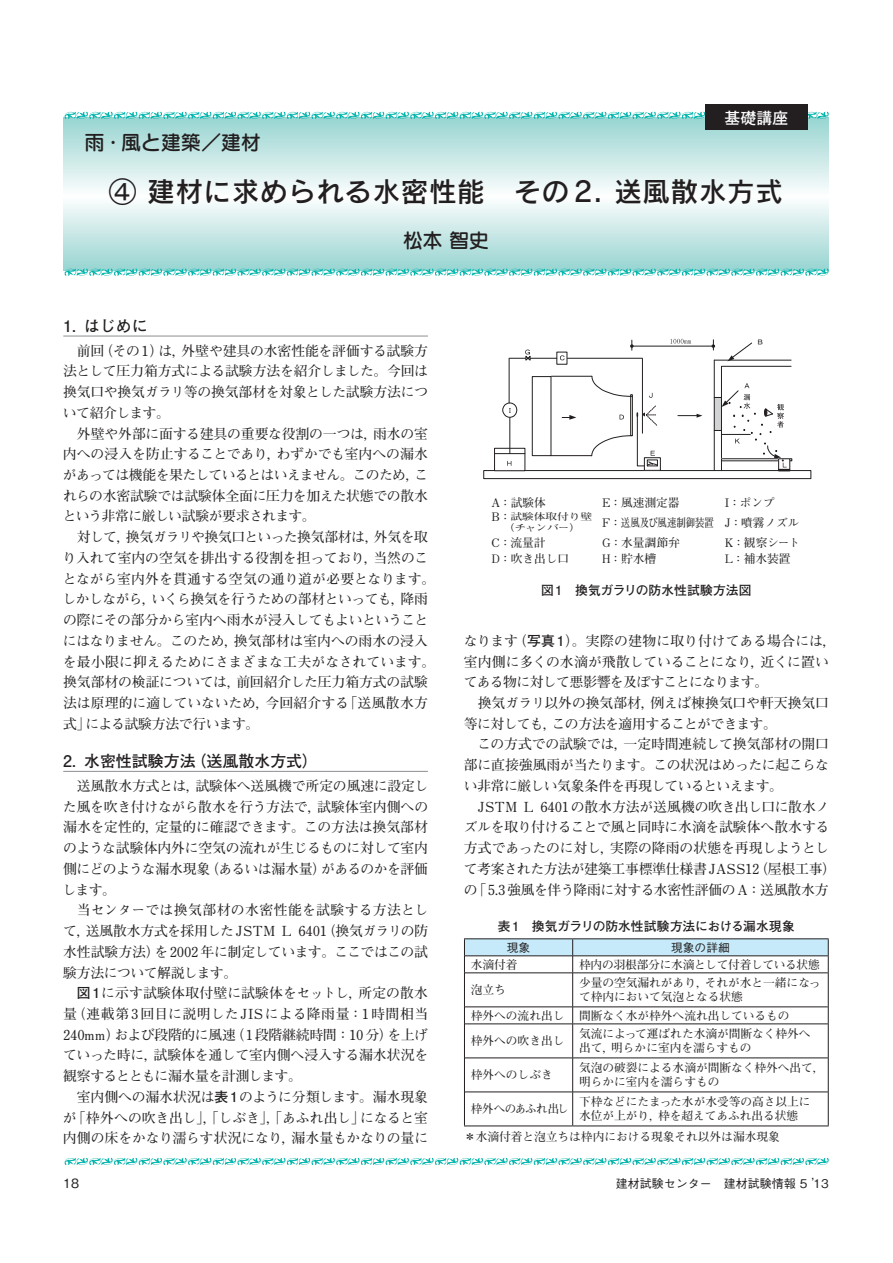
<style>
.page{position:relative;width:893px;height:1263px;background:#fff}
.page>*{position:absolute;margin:0;border:0;box-sizing:border-box;transform-origin:0 0}
.t1{font:27.6px "Rodin Pro DB";letter-spacing:.02em;color:#231f20}
.t2{font:20.25px "Seurat Pro DB";letter-spacing:-.02em;color:#231f20}
.t3{font:700 15.9px "Futo Go B101 Pro";color:#231f20}
.t4{font:700 15.9px "Futo Go B101 Pro";color:#fff}
.t5{font:700 13.8px/20.7px "Futo Min A101 Pro";letter-spacing:-.02em;color:#231f20;text-align:justify}
.t6{font:700 12.75px "Futo Go B101 Pro";letter-spacing:.01em;color:#231f20}
.t7{font:500 12.75px "Gothic BBB Pro";color:#231f20}
.t8{font:500 12px "Gothic BBB Pro";color:#231f20}
.t9{font:700 11.7px/13.8px "Futo Min A101 Pro";color:#231f20}
.t10{font:700 11.7px "Futo Min A101 Pro";letter-spacing:-.02em;color:#231f20}
.t11{font:700 11.7px "Futo Min A101 Pro";letter-spacing:-.04em;color:#231f20}
.t12{font:500 11.7px "Gothic BBB Pro";color:#231f20}
.t13{font:700 9.3px/10.6px "Futo Min A101 Pro";color:#231f20;scale:1.25 1}
.s1{font-family:"Futo Go B101 Pro"}
.s2{font-size:11.7px}
</style>
<div class="page">
<svg style="left:64px;top:1157px;width:765px;height:8px"></svg>
<svg style="left:63px;top:117px;width:766px;height:154px"></svg>
<hr style="left:63px;top:335px;width:365px;height:2px;background:#939598">
<hr style="left:63px;top:771px;width:365px;height:1px;background:#939598">
<hr style="left:464px;top:938px;width:109px;height:1px;background:#231f20">
<hr style="left:573px;top:938px;width:256px;height:1px;background:#231f20">
<hr style="left:464px;top:973px;width:1px;height:34px;background:#231f20">
<hr style="left:828px;top:973px;width:1px;height:34px;background:#231f20">
<svg style="left:464px;top:1007px;width:1px;height:17px"></svg>
<svg style="left:828px;top:1007px;width:1px;height:17px"></svg>
<hr style="left:464px;top:1024px;width:1px;height:34px;background:#231f20">
<hr style="left:828px;top:1024px;width:1px;height:34px;background:#231f20">
<hr style="left:464px;top:1058px;width:1px;height:34px;background:#231f20">
<hr style="left:828px;top:1058px;width:1px;height:34px;background:#231f20">
<hr style="left:464px;top:1092px;width:1px;height:33px;background:#231f20">
<hr style="left:828px;top:1092px;width:1px;height:33px;background:#231f20">
<svg style="left:464px;top:939px;width:365px;height:34px"></svg>
<hr style="left:465px;top:972px;width:108px;height:1px;background:#231f20">
<hr style="left:573px;top:972px;width:255px;height:1px;background:#231f20">
<hr style="left:572px;top:973px;width:1px;height:34px;background:#231f20">
<hr style="left:465px;top:1006px;width:108px;height:1px;background:#231f20">
<hr style="left:573px;top:1006px;width:255px;height:1px;background:#231f20">
<svg style="left:572px;top:1007px;width:1px;height:17px"></svg>
<hr style="left:465px;top:1024px;width:108px;height:1px;background:#231f20">
<hr style="left:573px;top:1024px;width:255px;height:1px;background:#231f20">
<hr style="left:572px;top:1024px;width:1px;height:34px;background:#231f20">
<hr style="left:465px;top:1058px;width:108px;height:1px;background:#231f20">
<hr style="left:573px;top:1058px;width:255px;height:1px;background:#231f20">
<hr style="left:572px;top:1058px;width:1px;height:34px;background:#231f20">
<hr style="left:465px;top:1092px;width:108px;height:1px;background:#231f20">
<hr style="left:573px;top:1092px;width:255px;height:1px;background:#231f20">
<hr style="left:572px;top:1092px;width:1px;height:33px;background:#231f20">
<hr style="left:464px;top:1125px;width:109px;height:1px;background:#231f20">
<hr style="left:573px;top:1125px;width:256px;height:1px;background:#231f20">
<svg style="left:64px;top:111px;width:765px;height:9px"></svg>
<svg style="left:64px;top:268px;width:765px;height:8px"></svg>
<div style="left:705px;top:105px;width:102px;height:25px;background:#231f20"></div>
<div style="left:483px;top:470px;width:328px;height:9px;border:1px solid #231f20"></div>
<svg style="left:670px;top:339px;width:21px;height:5px"></svg>
<div style="left:714px;top:397px;width:7px;height:33px;background:#d2d3d5"></div>
<div style="left:714px;top:397px;width:8px;height:34px;border:1px solid #231f20"></div>
<div style="left:644px;top:457px;width:17px;height:14px;border:1px solid #231f20"></div>
<div style="left:494px;top:448px;width:31px;height:23px;border:1px solid #231f20"></div>
<hr style="left:510px;top:417px;width:1px;height:37px;background:#231f20">
<hr style="left:509px;top:359px;width:1px;height:44px;background:#231f20">
<svg style="left:509px;top:350px;width:56px;height:11px"></svg>
<hr style="left:567px;top:358px;width:75px;height:1px;background:#231f20">
<hr style="left:642px;top:359px;width:1px;height:74px;background:#231f20">
<svg style="left:502px;top:402px;width:15px;height:16px"></svg>
<hr style="left:714px;top:360px;width:1px;height:37px;background:#231f20">
<hr style="left:714px;top:430px;width:1px;height:41px;background:#231f20">
<hr style="left:714px;top:360px;width:77px;height:1px;background:#231f20">
<div style="left:630px;top:394px;width:3px;height:42px;border:1px solid #231f20"></div>
<hr style="left:495px;top:453px;width:30px;height:1px;background:#231f20">
<hr style="left:632px;top:346px;width:81px;height:1px;background:#231f20">
<svg style="left:630px;top:340px;width:4px;height:10px"></svg>
<svg style="left:711px;top:340px;width:4px;height:10px"></svg>
<svg style="left:562px;top:415px;width:14px;height:5px"></svg>
<svg style="left:591px;top:405px;width:67px;height:62px"></svg>
<svg style="left:591px;top:376px;width:42px;height:21px"></svg>
<div style="left:532px;top:376px;width:19px;height:80px;border:1px solid #231f20"></div>
<hr style="left:551px;top:455px;width:41px;height:1px;background:#231f20">
<hr style="left:551px;top:376px;width:41px;height:1px;background:#231f20">
<svg style="left:678px;top:414px;width:24px;height:4px"></svg>
<svg style="left:507px;top:461px;width:4px;height:5px"></svg>
<svg style="left:721px;top:340px;width:71px;height:131px"></svg>
<h2 class="t2" style="left:85px;top:129px;width:178px">雨・風と建築／建材</h2>
<p class="t4" style="left:724px;top:105px;width:65px">基礎講座</p>
<h1 class="t1" style="left:109px;top:174px;width:676px">④ 建材に求められる水密性能　その 2．送風散水方式</h1>
<h2 class="t2" style="left:403px;top:227px;width:88px">松本 智史</h2>
<p class="t3" style="left:63px;top:313px;width:86px">1．はじめに</p>
<p class="t5" style="left:63px;top:338px;width:367px;text-indent:14px">前回（その1）は，外壁や建具の水密性能を評価する試験方法として圧力箱方式による試験方法を紹介しました。今回は換気口や換気ガラリ等の換気部材を対象とした試験方法について紹介します。</p>
<p class="t5" style="left:63px;top:421px;width:367px;text-indent:14px">外壁や外部に面する建具の重要な役割の一つは，雨水の室内への浸入を防止することであり，わずかでも室内への漏水があっては機能を果たしているとはいえません。このため，これらの水密試験では試験体全面に圧力を加えた状態での散水という非常に厳しい試験が要求されます。</p>
<p class="t5" style="left:63px;top:525px;width:374px;text-align:left;text-indent:14px">対して，換気ガラリや換気口といった換気部材は，外気を取り入れて室内の空気を排出する役割を担っており，当然のことながら室内外を貫通する空気の通り道が必要となります。しかしながら，いくら換気を行うための部材といっても，降雨の際にその部分から室内へ雨水が浸入してもよいということにはなりません。このため，換気部材は室内への雨水の浸入を最小限に抑えるためにさまざまな工夫がなされています。換気部材の検証については，前回紹介した圧力箱方式の試験法は原理的に適していないため，今回紹介する「送風散水方式」による試験方法で行います。</p>
<p class="t3" style="left:63px;top:748px;width:256px">2．水密性試験方法（送風散水方式）</p>
<p class="t5" style="left:63px;top:774px;width:367px;text-indent:14px">送風散水方式とは，試験体へ送風機で所定の風速に設定した風を吹き付けながら散水を行う方法で，試験体室内側への漏水を定性的，定量的に確認できます。この方法は換気部材のような試験体内外に空気の流れが生じるものに対して室内側にどのような漏水現象（あるいは漏水量）があるのかを評価します。</p>
<p class="t5" style="left:63px;top:898px;width:367px;text-indent:14px">当センターでは換気部材の水密性能を試験する方法として，送風散水方式を採用したJSTM L 6401（換気ガラリの防水性試験方法）を2002 年に制定しています。ここではこの試験方法について解説します。</p>
<p class="t5" style="left:63px;top:981px;width:367px;text-indent:14px"><span class="s1">図1</span>に示す試験体取付壁に試験体をセットし，所定の散水量（連載第3回目に説明したJISによる降雨量：1時間相当240mm）および段階的に風速（1段階継続時間：10分）を上げていった時に，試験体を通して室内側へ浸入する漏水状況を観察するとともに漏水量を計測します。</p>
<p class="t5" style="left:63px;top:1085px;width:367px;text-indent:14px">室内側への漏水状況は<span class="s1">表1</span>のように分類します。漏水現象が「枠外への吹き出し」，「しぶき」，「あふれ出し」になると室内側の床をかなり濡らす状況になり，漏水量もかなりの量に</p>
<p class="t9" style="left:491px;top:494px;width:56px">A：試験体</p>
<p class="t9" style="left:602px;top:494px;width:79px">E：風速測定器</p>
<p class="t9" style="left:725px;top:494px;width:52px">I：ポンプ</p>
<p class="t13" style="left:491px;top:510px;width:82px"><span class="s2">B：</span>試験体取付り壁　 （チャンバー）</p>
<p class="t9" style="left:602px;top:514px;width:199px">F：送風及び風速制御装置 J：噴霧ノズル</p>
<p class="t9" style="left:491px;top:534px;width:56px">C：流量計</p>
<p class="t9" style="left:602px;top:534px;width:79px">G：水量調節弁</p>
<p class="t9" style="left:725px;top:534px;width:77px">K：観察シート</p>
<p class="t9" style="left:491px;top:551px;width:79px">D：吹き出し口</p>
<p class="t9" style="left:602px;top:551px;width:56px">H：貯水槽</p>
<p class="t9" style="left:725px;top:551px;width:67px">L：補水装置</p>
<p class="t6" style="left:541px;top:580px;width:212px">図1　換気ガラリの防水性試験方法図</p>
<p class="t5" style="left:464px;top:629px;width:374px;text-align:left">なります（<span class="s1">写真1</span>）。実際の建物に取り付けてある場合には，室内側に多くの水滴が飛散していることになり，近くに置いてある物に対して悪影響を及ぼすことになります。</p>
<p class="t5" style="left:464px;top:691px;width:367px;text-indent:14px">換気ガラリ以外の換気部材，例えば棟換気口や軒天換気口等に対しても，この方法を適用することができます。</p>
<p class="t5" style="left:464px;top:732px;width:367px;text-indent:14px">この方式での試験では，一定時間連続して換気部材の開口部に直接強風雨が当たります。この状況はめったに起こらない非常に厳しい気象条件を再現しているといえます。</p>
<p class="t5" style="left:464px;top:794px;width:374px;text-align:center">JSTM L 6401の散水方法が送風機の吹き出し口に散水ノ<br>ズルを取り付けることで風と同時に水滴を試験体へ散水する方式であったのに対し，実際の降雨の状態を再現しようとして考案された方法が建築工事標準仕様書JASS12（屋根工事）の「5.3強風を伴う降雨に対する水密性評価のA：送風散水方</p>
<p class="t6" style="left:498px;top:915px;width:298px">表1　換気ガラリの防水性試験方法における漏水現象</p>
<p class="t12" style="left:507px;top:938px;width:25px">現象</p>
<p class="t12" style="left:671px;top:938px;width:60px">現象の詳細</p>
<p class="t9" style="left:471px;top:956px;width:48px">水滴付着</p>
<p class="t10" style="left:579px;top:955px;width:242px">枠内の羽根部分に水滴として付着している状態</p>
<p class="t9" style="left:471px;top:981px;width:37px">泡立ち</p>
<p class="t9" style="left:579px;top:975px;width:243px">少量の空気漏れがあり，それが水と一緒になって枠内において気泡となる状態</p>
<p class="t9" style="left:471px;top:1007px;width:95px">枠外への流れ出し</p>
<p class="t9" style="left:579px;top:1007px;width:212px">間断なく水が枠外へ流れ出しているもの</p>
<p class="t9" style="left:471px;top:1032px;width:95px">枠外への吹き出し</p>
<p class="t9" style="left:579px;top:1026px;width:233px">気流によって運ばれた水滴が間断なく枠外へ出て，明らかに室内を濡らすもの</p>
<p class="t9" style="left:471px;top:1067px;width:83px">枠外へのしぶき</p>
<p class="t9" style="left:579px;top:1060px;width:247px">気泡の破裂による水滴が間断なく枠外へ出て，明らかに室内を濡らすもの</p>
<p class="t11" style="left:471px;top:1100px;width:99px">枠外へのあふれ出し</p>
<p class="t9" style="left:579px;top:1094px;width:233px">下枠などにたまった水が水受等の高さ以上に水位が上がり，枠を超えてあふれ出る状態</p>
<p class="t9" style="left:464px;top:1128px;width:317px">＊水滴付着と泡立ちは枠内における現象それ以外は漏水現象</p>
<p class="t7" style="left:63px;top:1172px;width:18px">18</p>
<p class="t8" style="left:616px;top:1173px;width:214px">建材試験センター　建材試験情報 5 ’13</p>
</div>
